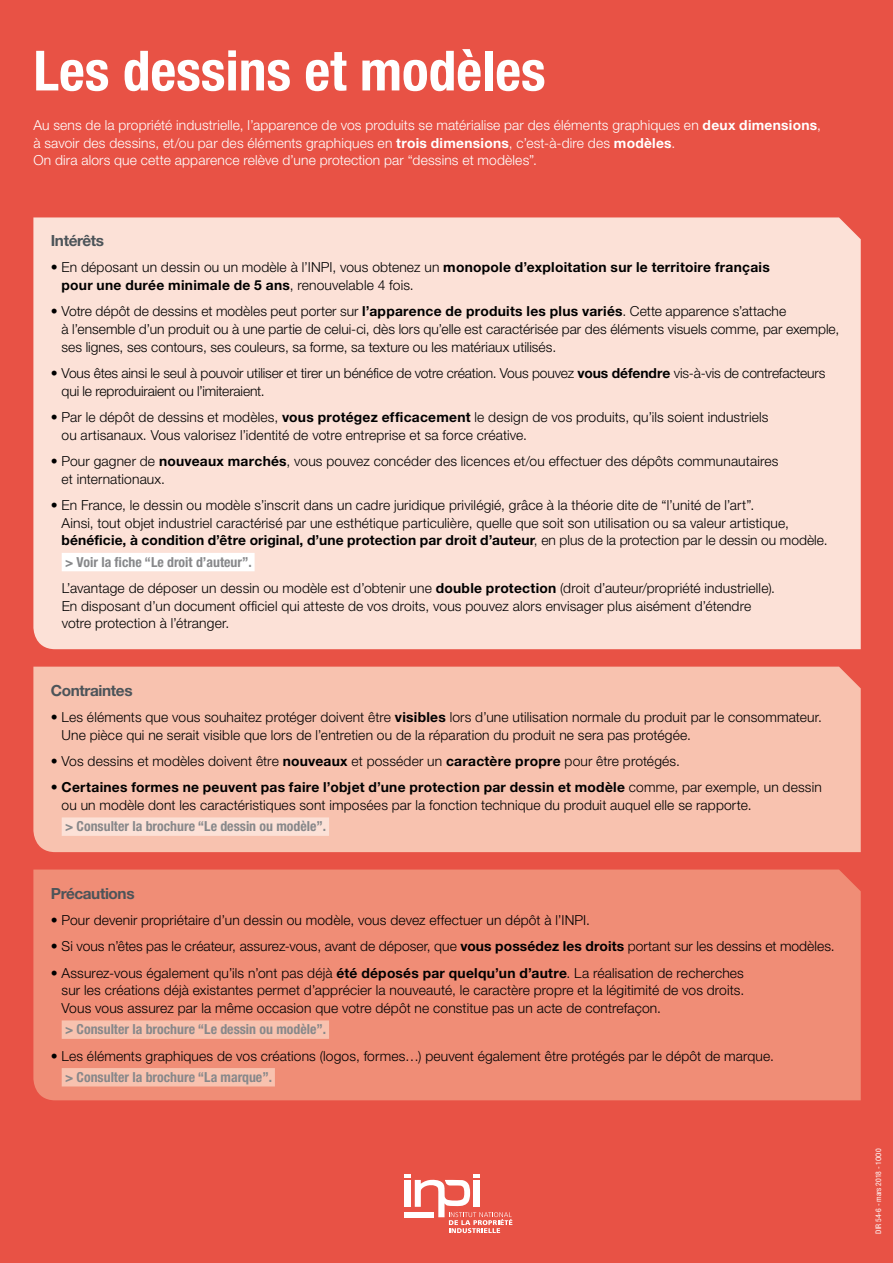
<style>
.page{position:relative;width:893px;height:1263px;background:#e85245}
.page>*{position:absolute;margin:0;border:0;box-sizing:border-box;transform-origin:0 0}
.t1{font:700 condensed 55.5px "Helvetica Neue LT Std";color:#fff}
.t2{font:700 15.3px "Helvetica Neue LT Std";letter-spacing:-.025em;color:#4c5459}
.t3{font:300 13.8px/17.7px "Helvetica Neue LT Std";letter-spacing:.01em;color:#000}
.t4{font:300 13.8px/17.7px "Helvetica Neue LT Std";letter-spacing:.01em;color:#fff}
.t5{font:300 13.8px/17.7px "Helvetica Neue LT Std";letter-spacing:-.01em;color:#000}
.t6{font:700 13.8px/17.7px "Helvetica Neue LT Std";letter-spacing:.02em;color:#000}
.t7{font:700 condensed 13.8px "Helvetica Neue LT Std";color:#87888a}
.t8{font:condensed 7.65px "Helvetica Neue";color:#fff}
.t9{font:condensed 7.65px "Helvetica Neue LT Std";color:#fff}
.s1{font-weight:700}
.s2{font-weight:300}
.s3{font-weight:700;font-stretch:condensed;color:#87888a}
.s4{font-stretch:normal}
.s5{font-family:"Helvetica Neue"}
</style>
<div class="page">
<div style="left:33px;top:217px;width:828px;height:432px;background:#fce1d7"></div>
<div style="left:62px;top:553px;width:193px;height:18px;background:#fff"></div>
<div style="left:33px;top:667px;width:828px;height:185px;background:#f8c2af"></div>
<div style="left:62px;top:817px;width:267px;height:19px;background:#fce1d7"></div>
<div style="left:33px;top:869px;width:828px;height:231px;background:#f08d76"></div>
<div style="left:62px;top:1020px;width:267px;height:19px;background:#f8c2af"></div>
<div style="left:62px;top:1068px;width:213px;height:18px;background:#f8c2af"></div>
<svg style="left:404px;top:1174px;width:108px;height:59px"></svg>
<div style="left:474px;top:1180px;width:6px;height:27px;background:#fff"></div>
<div style="left:404px;top:1212px;width:30px;height:5px;background:#fff"></div>
<h1 class="t1" style="left:33px;top:37px;width:514px">Les dessins et modèles</h1>
<p class="t4" style="left:33px;top:116px;width:789px">Au sens de la propriété industrielle, l’apparence de vos produits se matérialise par des éléments graphiques en <span class="s1">deux dimensions</span>, à savoir des dessins, et/ou par des éléments graphiques en <span class="s1">trois dimensions</span>, c’est-à-dire des <span class="s1">modèles</span>.<br>On dira alors que cette apparence relève d’une protection par “dessins et modèles”.</p>
<p class="t2" style="left:51px;top:231px;width:55px">Intérêts</p>
<p class="t6" style="left:62px;top:258px;width:710px;text-indent:-11px"><span class="s2">• En déposant un dessin ou un modèle à l’INPI, vous obtenez un</span> monopole d’exploitation sur le territoire français pour une durée minimale de 5 ans<span class="s2">, renouvelable 4 fois.</span></p>
<p class="t3" style="left:62px;top:302px;width:779px;text-indent:-11px">• Votre dépôt de dessins et modèles peut porter sur <span class="s1">l’apparence de produits les plus variés</span>. Cette apparence s’attache<br>à l’ensemble d’un produit ou à une partie de celui-ci, dès lors qu’elle est caractérisée par des éléments visuels comme, par exemple, ses lignes, ses contours, ses couleurs, sa forme, sa texture ou les matériaux utilisés.</p>
<p class="t5" style="left:62px;top:364px;width:765px;text-indent:-11px">• Vous êtes ainsi le seul à pouvoir utiliser et tirer un bénéfice de votre création. Vous pouvez <span class="s1">vous défendre</span> vis-à-vis de contrefacteurs qui le reproduiraient ou l’imiteraient.</p>
<p class="t3" style="left:62px;top:408px;width:708px;text-indent:-11px">• Par le dépôt de dessins et modèles, <span class="s1">vous protégez efficacement</span> le design de vos produits, qu’ils soient industriels ou artisanaux. Vous valorisez l’identité de votre entreprise et sa force créative.</p>
<p class="t3" style="left:62px;top:452px;width:718px;text-indent:-11px">• Pour gagner de <span class="s1">nouveaux marchés</span>, vous pouvez concéder des licences et/ou effectuer des dépôts communautaires et internationaux.</p>
<p class="t3" style="left:62px;top:496px;width:767px;text-indent:-11px">• En France, le dessin ou modèle s’inscrit dans un cadre juridique privilégié, grâce à la théorie dite de “l’unité de l’art”.<br>Ainsi, tout objet industriel caractérisé par une esthétique particulière, quelle que soit son utilisation ou sa valeur artistique, <span class="s1">bénéficie, à condition d’être original, d’une protection par droit d’auteur</span>, en plus de la protection par le dessin ou modèle.</p>
<p class="t3" style="left:62px;top:548px;width:715px;line-height:26.4px"><span class="s3">&gt; voir la fiche “Le droit d’auteur”.<br></span>L’avantage de déposer un dessin ou modèle est d’obtenir une <span class="s1">double protection</span> (droit d’auteur/propriété industrielle).</p>
<p class="t3" style="left:62px;top:597px;width:691px">En disposant d’un document officiel qui atteste de vos droits, vous pouvez alors envisager plus aisément d’étendre votre protection à l’étranger.</p>
<p class="t2" style="left:51px;top:681px;width:83px">Contraintes</p>
<p class="t3" style="left:62px;top:708px;width:762px;text-indent:-11px">• Les éléments que vous souhaitez protéger doivent être <span class="s1">visibles</span> lors d’une utilisation normale du produit par le consommateur.<br>Une pièce qui ne serait visible que lors de l’entretien ou de la réparation du produit ne sera pas protégée.</p>
<p class="t3" style="left:51px;top:752px;width:631px">• Vos dessins et modèles doivent être <span class="s1">nouveaux</span> et posséder un <span class="s1">caractère propre</span> pour être protégés.</p>
<p class="t3" style="left:62px;top:778px;width:762px;text-indent:-11px">• <span class="s1">Certaines formes ne peuvent pas faire l’objet d’une protection par dessin et modèle</span> comme, par exemple, un dessin ou un modèle dont les caractéristiques sont imposées par la fonction technique du produit auquel elle se rapporte.</p>
<p class="t7" style="left:65px;top:818px;width:263px">&gt; Consulter la brochure “Le dessin ou modèle”.</p>
<p class="t2" style="left:51px;top:884px;width:85px">Précautions</p>
<p class="t3" style="left:51px;top:911px;width:541px">• Pour devenir propriétaire d’un dessin ou modèle, vous devez effectuer un dépôt à l’INPI.</p>
<p class="t3" style="left:51px;top:937px;width:785px">• Si vous n’êtes pas le créateur, assurez-vous, avant de déposer, que <span class="s1">vous possédez les droits</span> portant sur les dessins et modèles.</p>
<p class="t3" style="left:62px;top:964px;width:684px;text-align:justify;text-indent:-11px">• Assurez-vous également qu’ils n’ont pas déjà <span class="s1">été déposés par quelqu’un d’autre</span>. La réalisation de recherches sur les créations déjà existantes permet d’apprécier la nouveauté, le caractère propre et la légitimité de vos droits.<br>Vous vous assurez par la même occasion que votre dépôt ne constitue pas un acte de contrefaçon.</p>
<p class="t7" style="left:65px;top:1021px;width:263px">&gt; Consulter la brochure “Le dessin ou modèle”.</p>
<p class="t3" style="left:51px;top:1046px;width:725px">• Les éléments graphiques de vos créations (logos, formes…) peuvent également être protégés par le dépôt de marque.</p>
<p class="t7" style="left:65px;top:1069px;width:209px">&gt; Consulter la brochure “La marque”.</p>
<p class="t8" style="left:874px;top:1233px;width:86px;rotate:-90deg">DIR 54-6 - mars 2018 - 1<span class="s4">00</span>0</p>
<p class="t9" style="left:873px;top:1174px;width:26px;rotate:-90deg">3 5 <span class="s5">0</span></p>
</div>
